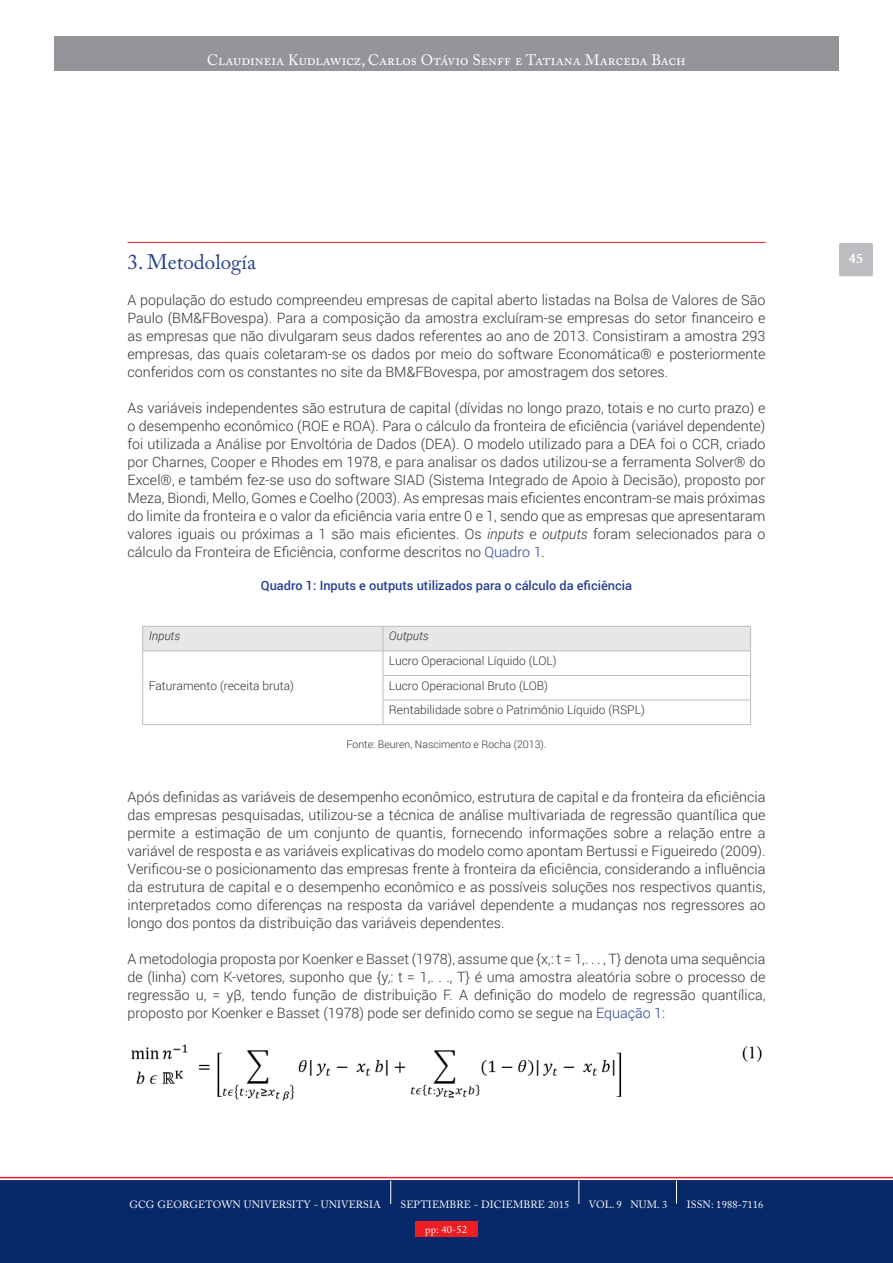
<style>
.page{position:relative;width:893px;height:1263px;background:#fff}
.page>*{position:absolute;margin:0;border:0;box-sizing:border-box;transform-origin:0 0}
.t1{font:21px "Adobe Caslon Pro";color:#253f8e}
.t2{font:15px "Adobe Caslon Pro";letter-spacing:.005em;color:#fff}
.t3{font:300 15px "Caslon";color:#fff}
.t4{font:300 14.25px/18px "Roboto";color:#313232;text-align:justify}
.t5{font:500 12.75px "Roboto";color:#253f8e}
.t6{font:300 12px/24.6px "Roboto";color:#313232}
.t7{font:italic 300 12px "Roboto";color:#313232}
.t8{font:10.5px "Adobe Caslon Pro";letter-spacing:.01em;color:#fff}
.t9{font:300 10.5px "Roboto";color:#313232}
.s1{font-style:italic}
.s2{color:#253f8e}
</style>
<div class="page">
<div style="left:54px;top:37px;width:785px;height:34px;background:#939598"></div>
<div style="left:0;top:1180px;width:893px;height:83px;background:#082969"></div>
<svg style="left:0;top:1177px;width:893px;height:27px"></svg>
<div style="left:839px;top:243px;width:34px;height:33px;background:#bcbdc0;border-radius:2px"></div>
<hr style="left:128px;top:242px;width:637px;height:1px;background:#ee1d23">
<svg style="left:142px;top:626px;width:609px;height:98px"></svg>
<hr style="left:143px;top:724px;width:240px;height:1px;background:#bcbdc0">
<hr style="left:383px;top:724px;width:368px;height:1px;background:#bcbdc0">
<img style="left:131px;top:1044px;width:631px;height:57px">
<div style="left:415px;top:1221px;width:63px;height:16px;background:#ee1d23"></div>
<p class="t2" style="left:207px;top:51px;width:480px">Claudineia Kudlawicz, Carlos Otávio Senff e Tatiana Marceda Bach</p>
<p class="t1" style="left:128px;top:250px;width:130px">3. Metodología</p>
<p class="t4" style="left:128px;top:291px;width:639px">A população do estudo compreendeu empresas de capital aberto listadas na Bolsa de Valores de São Paulo (BM&amp;FBovespa). Para a composição da amostra excluíram-se empresas do setor financeiro e as empresas que não divulgaram seus dados referentes ao ano de 2013. Consistiram a amostra 293 empresas, das quais coletaram-se os dados por meio do software Economática® e posteriormente conferidos com os constantes no site da BM&amp;FBovespa, por amostragem dos setores.</p>
<p class="t4" style="left:128px;top:399px;width:639px">As variáveis independentes são estrutura de capital (dívidas no longo prazo, totais e no curto prazo) e o desempenho econômico (ROE e ROA). Para o cálculo da fronteira de eficiência (variável dependente) foi utilizada a Análise por Envoltória de Dados (DEA). O modelo utilizado para a DEA foi o CCR, criado por Charnes, Cooper e Rhodes em 1978, e para analisar os dados utilizou-se a ferramenta Solver® do Excel®, e também fez-se uso do software SIAD (Sistema Integrado de Apoio à Decisão), proposto por Meza, Biondi, Mello, Gomes e Coelho (2003). As empresas mais eficientes encontram-se mais próximas do limite da fronteira e o valor da eficiência varia entre 0 e 1, sendo que as empresas que apresentaram valores iguais ou próximas a 1 são mais eficientes. Os <span class="s1">inputs</span> e <span class="s1">outputs</span> foram selecionados para o cálculo da Fronteira de Eficiência, conforme descritos no <span class="s2">Quadro 1</span>.</p>
<p class="t5" style="left:261px;top:577px;width:373px">Quadro 1: Inputs e outputs utilizados para o cálculo da eficiência</p>
<p class="t7" style="left:149px;top:628px;width:33px">Inputs</p>
<p class="t7" style="left:389px;top:628px;width:41px">Outputs</p>
<p class="t6" style="left:149px;top:673px;width:147px">Faturamento (receita bruta)</p>
<p class="t6" style="left:389px;top:648px;width:257px">Lucro Operacional Líquido (LOL)<br>Lucro Operacional Bruto (LOB)<br>Rentabilidade sobre o Patrimônio Líquido (RSPL)</p>
<p class="t9" style="left:347px;top:737px;width:201px">Fonte: Beuren, Nascimento e Rocha (2013).</p>
<p class="t4" style="left:128px;top:787px;width:639px">Após definidas as variáveis de desempenho econômico, estrutura de capital e da fronteira da eficiência das empresas pesquisadas, utilizou-se a técnica de análise multivariada de regressão quantílica que permite a estimação de um conjunto de quantis, fornecendo informações sobre a relação entre a variável de resposta e as variáveis explicativas do modelo como apontam Bertussi e Figueiredo (2009).<br>Verificou-se o posicionamento das empresas frente à fronteira da eficiência, considerando a influência da estrutura de capital e o desempenho econômico e as possíveis soluções nos respectivos quantis, interpretados como diferenças na resposta da variável dependente a mudanças nos regressores ao longo dos pontos da distribuição das variáveis dependentes.</p>
<p class="t4" style="left:128px;top:949px;width:639px">A metodologia proposta por Koenker e Basset (1978), assume que {x,: t = 1,. . . , T} denota uma sequência de (linha) com K-vetores, suponho que {y,: t = 1,. . ., T} é uma amostra aleatória sobre o processo de regressão u, = yβ, tendo função de distribuição F. A definição do modelo de regressão quantílica, proposto por Koenker e Basset (1978) pode ser definido como se segue na <span class="s2">Equação 1</span>:</p>
<p class="t8" style="left:129px;top:1198px;width:253px">GCG GEORGETOWN UNIVERSITY - UNIVERSIA</p>
<p class="t8" style="left:400px;top:1198px;width:170px">SEPTIEMBRE - DICIEMBRE 2015</p>
<p class="t8" style="left:589px;top:1198px;width:80px">VOL. 9 NUM. 3</p>
<p class="t8" style="left:687px;top:1198px;width:78px">ISSN: 1988-7116</p>
<p class="t8" style="left:425px;top:1223px;width:43px">pp: 40-52</p>
<p class="t3" style="left:849px;top:253px;width:16px">45</p>
</div>
